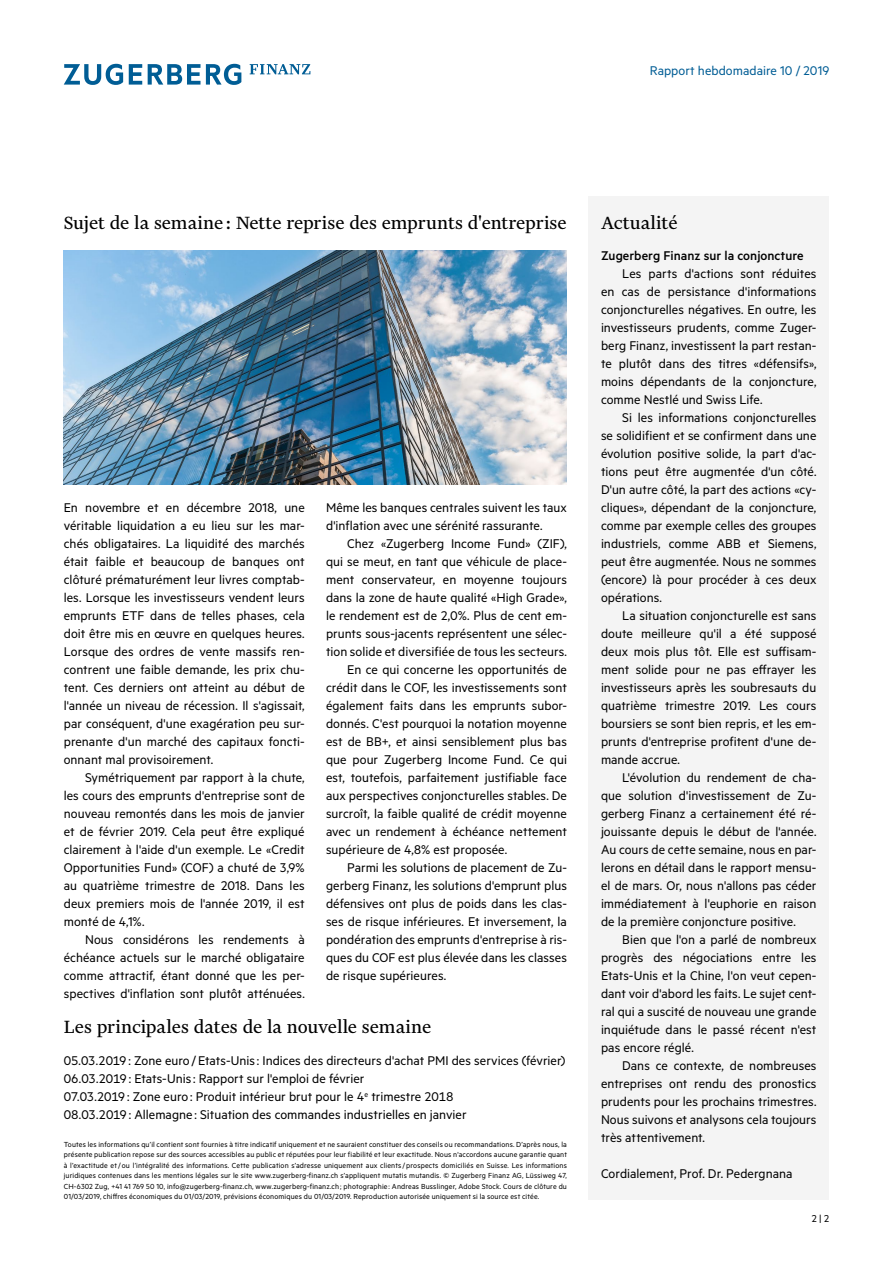
<style>
.page{position:relative;width:893px;height:1263px;background:#fff}
.page>*{position:absolute;margin:0;border:0;box-sizing:border-box;transform-origin:0 0}
.t1{font:21px "Financier Text";letter-spacing:-.005em;color:#000}
.t2{font:14.25px/18px "Metric";color:#000;text-align:justify}
.t3{font:500 14.25px "Metric";color:#000}
.t4{font:14.25px "Metric";letter-spacing:.005em;color:#005d95}
.t5{font:11.25px "Metric";color:#000}
.t6{font:8.25px/10.5px "Metric";letter-spacing:.015em;color:#000;text-align:justify}
</style>
<div class="page">
<svg style="left:129px;top:64px;width:13px;height:21px"></svg>
<svg style="left:148px;top:64px;width:52px;height:21px"></svg>
<svg style="left:64px;top:64px;width:59px;height:21px"></svg>
<svg style="left:206px;top:64px;width:35px;height:21px"></svg>
<svg style="left:250px;top:64px;width:60px;height:10px"></svg>
<img style="left:64px;top:251px;width:503px;height:234px">
<div style="left:588px;top:196px;width:241px;height:1003px;background:#f4f4f4"></div>
<p class="t4" style="left:650px;top:62px;width:181px">Rapport hebdomadaire 10 / 2019</p>
<h1 class="t1" style="left:64px;top:212px;width:504px">Sujet de la semaine : Nette reprise des emprunts d'entreprise</h1>
<p class="t2" style="left:64px;top:498px;width:242px">En novembre et en décembre 2018, une véritable liquidation a eu lieu sur les mar&shy;chés obligataires. La liquidité des marchés était faible et beaucoup de banques ont clôturé prématurément leur livres comptab&shy;les. Lorsque les investisseurs vendent leurs emprunts ETF dans de telles phases, cela doit être mis en œuvre en quelques heures.<br>Lorsque des ordres de vente massifs ren&shy;contrent une faible demande, les prix chu&shy;tent. Ces derniers ont atteint au début de l'année un niveau de récession. Il s'agissait, par conséquent, d'une exagération peu sur&shy;prenante d'un marché des capitaux foncti&shy;onnant mal provisoirement.</p>
<p class="t2" style="left:64px;top:768px;width:242px;text-indent:21px">Symétriquement par rapport à la chute, les cours des emprunts d'entreprise sont de nouveau remontés dans les mois de janvier et de février 2019. Cela peut être expliqué clairement à l'aide d'un exemple. Le «Credit Opportunities Fund» (COF) a chuté de 3,9% au quatrième trimestre de 2018. Dans les deux premiers mois de l'année 2019, il est monté de 4,1%.</p>
<p class="t2" style="left:64px;top:930px;width:242px;text-indent:21px">Nous considérons les rendements à échéance actuels sur le marché obligataire comme attractif, étant donné que les per&shy;spectives d'inflation sont plutôt atténuées.</p>
<p class="t2" style="left:326px;top:498px;width:242px">Même les banques centrales suivent les taux d'inflation avec une sérénité rassurante.</p>
<p class="t2" style="left:347px;top:534px;width:221px">Chez «Zugerberg Income Fund» (ZIF),</p>
<p class="t2" style="left:326px;top:552px;width:242px">qui se meut, en tant que véhicule de place-</p>
<p class="t2" style="left:326px;top:570px;width:242px">ment conservateur, en moyenne toujours</p>
<p class="t2" style="left:326px;top:588px;width:242px">dans la zone de haute qualité «High Grade»,</p>
<p class="t2" style="left:326px;top:606px;width:242px">le rendement est de 2,0%. Plus de cent em-</p>
<p class="t2" style="left:326px;top:624px;width:242px">prunts sous-jacents représentent une sélec-</p>
<p class="t2" style="left:326px;top:642px;width:242px">tion solide et diversifiée de tous les secteurs.</p>
<p class="t2" style="left:347px;top:660px;width:221px">En ce qui concerne les opportunités de</p>
<p class="t2" style="left:326px;top:678px;width:242px">crédit dans le COF, les investissements sont</p>
<p class="t2" style="left:326px;top:696px;width:242px">également faits dans les emprunts subor-</p>
<p class="t2" style="left:326px;top:714px;width:242px">donnés. C'est pourquoi la notation moyenne</p>
<p class="t2" style="left:326px;top:732px;width:242px">est de BB+, et ainsi sensiblement plus bas</p>
<p class="t2" style="left:326px;top:750px;width:242px">que pour Zugerberg Income Fund. Ce qui</p>
<p class="t2" style="left:326px;top:768px;width:242px">est, toutefois, parfaitement justifiable face</p>
<p class="t2" style="left:326px;top:786px;width:242px">aux perspectives conjoncturelles stables. De</p>
<p class="t2" style="left:326px;top:804px;width:242px">surcroît, la faible qualité de crédit moyenne</p>
<p class="t2" style="left:326px;top:822px;width:242px">avec un rendement à échéance nettement</p>
<p class="t2" style="left:326px;top:840px;width:183px">supérieure de 4,8% est proposée.</p>
<p class="t2" style="left:347px;top:858px;width:221px">Parmi les solutions de placement de Zu-</p>
<p class="t2" style="left:326px;top:876px;width:242px">gerberg Finanz, les solutions d'emprunt plus</p>
<p class="t2" style="left:326px;top:894px;width:242px">défensives ont plus de poids dans les clas-</p>
<p class="t2" style="left:326px;top:912px;width:242px">ses de risque inférieures. Et inversement, la</p>
<p class="t2" style="left:326px;top:930px;width:242px">pondération des emprunts d'entreprise à ris-</p>
<p class="t2" style="left:326px;top:948px;width:242px">ques du COF est plus élevée dans les classes</p>
<p class="t2" style="left:326px;top:966px;width:122px">de risque supérieures.</p>
<h1 class="t1" style="left:64px;top:1016px;width:369px">Les principales dates de la nouvelle semaine</h1>
<p class="t2" style="left:64px;top:1051px;width:503px;text-align:left">05.03.2019: Zone euro /Etats-Unis: Indices des directeurs d'achat PMI des services (février)<br>06.03.2019: Etats-Unis: Rapport sur l'emploi de février<br>07.03.2019: Zone euro : Produit intérieur brut pour le 4<sup>e</sup> trimestre 2018<br>08.03.2019: Allemagne : Situation des commandes industrielles en janvier</p>
<p class="t6" style="left:64px;top:1138px;width:505px">Toutes les informations qu’il contient sont fournies à titre indicatif uniquement et ne sauraient constituer des conseils ou recommandations. D’après nous, la présente publication repose sur des sources accessibles au public et réputées pour leur fiabilité et leur exactitude. Nous n'accordons aucune garantie quant à l’exactitude et/ou l’intégralité des informations. Cette publication s’adresse uniquement aux clients/prospects domiciliés en Suisse. Les informations juridiques contenues dans les mentions légales sur le site www.zugerberg-finanz.ch s’appliquent mutatis mutandis. © Zugerberg Finanz AG, Lüssiweg 47, CH-6302 Zug, +41 41 769 50 10, info@zugerberg-finanz.ch, www.zugerberg-finanz.ch; photographie: Andreas Busslinger, Adobe Stock. Cours de clôture du 01/03/2019, chiffres économiques du 01/03/2019, prévisions économiques du 01/03/2019. Reproduction autorisée uniquement si la source est citée.</p>
<h1 class="t1" style="left:601px;top:212px;width:78px">Actualité</h1>
<p class="t3" style="left:601px;top:247px;width:204px">Zugerberg Finanz sur la conjoncture</p>
<p class="t2" style="left:601px;top:264px;width:217px;text-indent:21px">Les parts d'actions sont réduites en cas de persistance d'informations conjoncturelles négatives. En outre, les investisseurs prudents, comme Zuger&shy;berg Finanz, investissent la part restan&shy;te plutôt dans des titres «défensifs», moins dépendants de la conjoncture, comme Nestlé und Swiss Life.</p>
<p class="t2" style="left:601px;top:408px;width:217px;text-indent:21px">Si les informations conjoncturelles se solidifient et se confirment dans une évolution positive solide, la part d'ac&shy;tions peut être augmentée d'un côté.<br>D'un autre côté, la part des actions «cy&shy;cliques», dépendant de la conjoncture, comme par exemple celles des groupes industriels, comme ABB et Siemens, peut être augmentée. Nous ne sommes (encore) là pour procéder à ces deux opérations.</p>
<p class="t2" style="left:601px;top:606px;width:217px;text-indent:21px">La situation conjoncturelle est sans doute meilleure qu'il a été supposé deux mois plus tôt. Elle est suffisam&shy;ment solide pour ne pas effrayer les investisseurs après les soubresauts du quatrième trimestre 2019. Les cours boursiers se sont bien repris, et les em&shy;prunts d'entreprise profitent d'une de&shy;mande accrue.</p>
<p class="t2" style="left:601px;top:768px;width:217px;text-indent:21px">L'évolution du rendement de cha&shy;que solution d'investissement de Zu&shy;gerberg Finanz a certainement été ré&shy;jouissante depuis le début de l'année.<br>Au cours de cette semaine, nous en par&shy;lerons en détail dans le rapport mensu&shy;el de mars. Or, nous n'allons pas céder immédiatement à l'euphorie en raison de la première conjoncture positive.</p>
<p class="t2" style="left:601px;top:930px;width:217px;text-indent:21px">Bien que l'on a parlé de nombreux progrès des négociations entre les Etats-Unis et la Chine, l'on veut cepen&shy;dant voir d'abord les faits. Le sujet cent&shy;ral qui a suscité de nouveau une grande inquiétude dans le passé récent n'est pas encore réglé.</p>
<p class="t2" style="left:601px;top:1056px;width:217px;text-indent:21px">Dans ce contexte, de nombreuses entreprises ont rendu des pronostics prudents pour les prochains trimestres.<br>Nous suivons et analysons cela toujours très attentivement.</p>
<p class="t2" style="left:601px;top:1164px;width:193px">Cordialement, Prof. Dr. Pedergnana</p>
<p class="t5" style="left:812px;top:1212px;width:19px">2 | 2</p>
</div>
